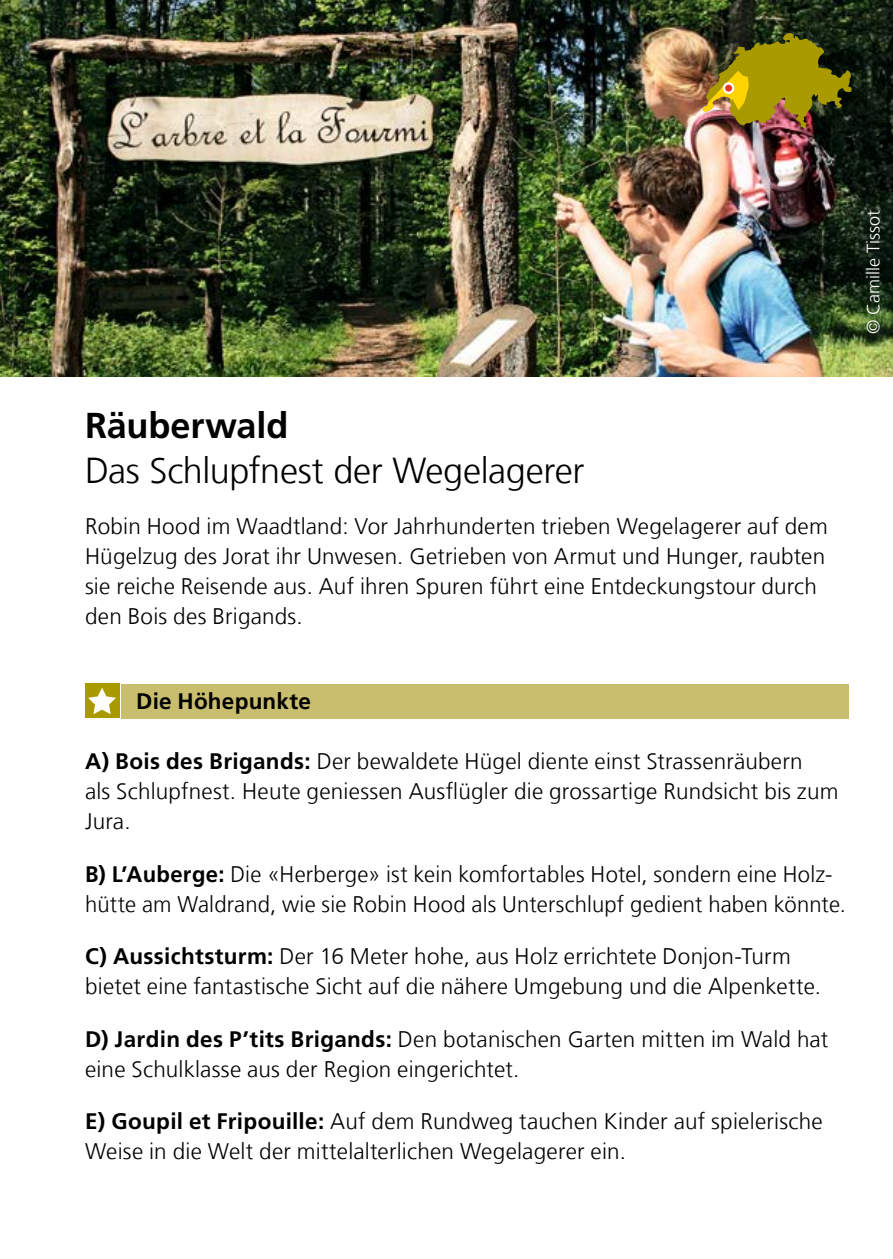
<style>
.page{position:relative;width:893px;height:1259px;background:#fff}
.page>*{position:absolute;margin:0;border:0;box-sizing:border-box;transform-origin:0 0}
.t1{font:300 36px "Frutiger LT Com";letter-spacing:-.01em;color:#000}
.t2{font:700 36px "Frutiger LT Com";letter-spacing:-.005em;color:#000}
.t3{font:300 22.5px/30px "Frutiger LT Com";letter-spacing:.01em;color:#000}
.t4{font:700 22.5px "Frutiger LT Com";letter-spacing:.01em;color:#000}
.t5{font:300 18px "Frutiger LT Com";color:#fff}
.s1{font-weight:700}
</style>
<div class="page">
<div style="left:121px;top:684px;width:728px;height:34px;background:#c9bd6e"></div>
<img style="left:0;top:0;width:893px;height:377px">
<img style="left:703px;top:31px;width:149px;height:98px">
<svg style="left:723px;top:82px;width:11px;height:12px"></svg>
<div style="left:725px;top:85px;width:7px;height:7px;background:#e73928;border-radius:50%"></div>
<div style="left:85px;top:684px;width:34px;height:34px;background:#a99a00"></div>
<svg style="left:88px;top:687px;width:28px;height:27px"></svg>
<p class="t5" style="left:863px;top:334px;width:126px;rotate:-90deg">© Camille Tissot</p>
<h1 class="t2" style="left:85px;top:404px;width:205px">Räuberwald</h1>
<h2 class="t1" style="left:85px;top:449px;width:501px">Das Schlupfnest der Wegelagerer</h2>
<p class="t3" style="left:85px;top:511px;width:744px">Robin Hood im Waadtland: Vor Jahrhunderten trieben Wegelagerer auf dem Hügelzug des Jorat ihr Unwesen. Getrieben von Armut und Hunger, raubten sie reiche Reisende aus. Auf ihren Spuren führt eine Entdeckungstour durch den Bois des Brigands.</p>
<h2 class="t4" style="left:136px;top:688px;width:177px">Die Höhepunkte</h2>
<h3 class="t3" style="left:85px;top:746px;width:719px"><span class="s1">A) Bois des Brigands:</span> Der bewaldete Hügel diente einst Strassenräubern</h3>
<p class="t3" style="left:85px;top:776px;width:755px">als Schlupfnest. Heute geniessen Ausflügler die grossartige Rundsicht bis zum<br>Jura.</p>
<h3 class="t3" style="left:85px;top:859px;width:749px"><span class="s1">B) L’Auberge:</span> Die «Herberge» ist kein komfortables Hotel, sondern eine Holz-</h3>
<p class="t3" style="left:85px;top:889px;width:762px">hütte am Waldrand, wie sie Robin Hood als Unterschlupf gedient haben könnte.</p>
<h3 class="t3" style="left:85px;top:941px;width:707px"><span class="s1">C) Aussichtsturm:</span> Der 16 Meter hohe, aus Holz errichtete Donjon-Turm</h3>
<p class="t3" style="left:85px;top:971px;width:737px">bietet eine fantastische Sicht auf die nähere Umgebung und die Alpenkette.</p>
<h3 class="t3" style="left:85px;top:1024px;width:745px"><span class="s1">D) Jardin des P’tits Brigands:</span> Den botanischen Garten mitten im Wald hat</h3>
<p class="t3" style="left:85px;top:1054px;width:436px">eine Schulklasse aus der Region eingerichtet.</p>
<h3 class="t3" style="left:85px;top:1106px;width:739px"><span class="s1">E) Goupil et Fripouille:</span> Auf dem Rundweg tauchen Kinder auf spielerische</h3>
<p class="t3" style="left:85px;top:1136px;width:542px">Weise in die Welt der mittelalterlichen Wegelagerer ein.</p>
</div>
